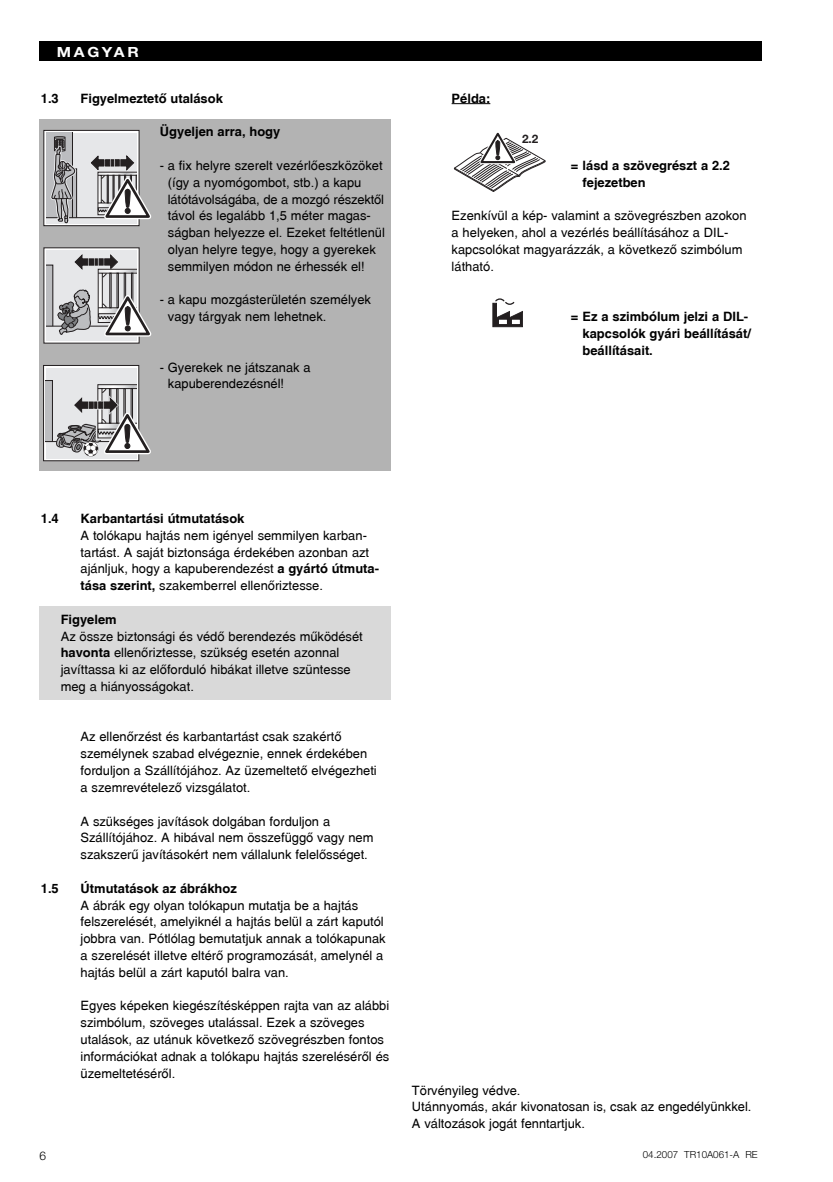
<style>
.page{position:relative;width:833px;height:1182px;background:#fff}
.page>*{position:absolute;margin:0;border:0;box-sizing:border-box;transform-origin:0 0}
.t1{font:700 14px "Helvetica Neue";letter-spacing:.165em;color:#fff;scale:1.13 1}
.t2{font:12.6px/16.8px "H Central";color:#000}
.t3{font:700 12.6px/16.8px "H Central";color:#000}
.t4{font:300 11.9px "Helvetica Neue";color:#000}
.t5{font:700 11.72px "Helvetica Neue";color:#231f20}
.t6{font:300 9.8px "Helvetica Neue";color:#000}
.s1{font-weight:700}
</style>
<div class="page">
<div style="left:39px;top:120px;width:352px;height:351px;background:#b3b3b3"></div>
<div style="left:39px;top:606px;width:352px;height:94px;background:#d9d9d9"></div>
<svg style="left:43px;top:365px;width:96px;height:96px"></svg>
<div style="left:46px;top:368px;width:90px;height:90px;background:#e6e7e9"></div>
<svg style="left:46px;top:380px;width:105px;height:79px"></svg>
<div style="left:43px;top:247px;width:97px;height:96px;background:#fff;border:1px solid #231f20"></div>
<svg style="left:46px;top:249px;width:106px;height:92px"></svg>
<svg style="left:43px;top:130px;width:97px;height:96px"></svg>
<div style="left:46px;top:133px;width:91px;height:90px;background:#e6e7e9"></div>
<hr style="left:46px;top:217px;width:91px;height:1px;background:#231f20">
<svg style="left:46px;top:133px;width:34px;height:92px"></svg>
<svg style="left:88px;top:150px;width:64px;height:74px"></svg>
<hr style="left:452px;top:103px;width:38px;height:1px;background:#000">
<svg style="left:492px;top:298px;width:31px;height:30px"></svg>
<svg style="left:453px;top:132px;width:93px;height:60px"></svg>
<div style="left:39px;top:42px;width:723px;height:19px;background:#000"></div>
<p class="t1" style="left:57px;top:47px;width:74px">MAGYAR</p>
<p class="t3" style="left:41px;top:90px;width:19px">1.3</p>
<p class="t3" style="left:81px;top:90px;width:144px">FigyelmeztetŒ utalások</p>
<p class="t3" style="left:160px;top:124px;width:122px">Ügyeljen arra, hogy</p>
<p class="t2" style="left:168px;top:157px;width:219px;text-indent:-8px">- a fix helyre szerelt vezérlŒeszközöket (így a nyomógombot, stb.) a kapu látótávolságába, de a mozgó részektŒl távol és legalább 1,5 méter magas&shy;ságban helyezze el. Ezeket feltétlenül olyan helyre tegye, hogy a gyerekek semmilyen módon ne érhessék el!</p>
<p class="t2" style="left:168px;top:292px;width:205px;text-indent:-8px">- a kapu mozgásterületén személyek vagy tárgyak nem lehetnek.</p>
<p class="t2" style="left:168px;top:359px;width:144px;text-indent:-8px">- Gyerekek ne játszanak a kapuberendezésnél!</p>
<p class="t3" style="left:452px;top:90px;width:40px">Példa:</p>
<p class="t5" style="left:522px;top:135px;width:18px">2.2</p>
<p class="t3" style="left:583px;top:157px;width:149px;text-indent:-12px">= lásd a szövegrészt a 2.2 fejezetben</p>
<p class="t2" style="left:452px;top:208px;width:297px">Ezenkívül a kép- valamint a szövegrészben azokon a helyeken, ahol a vezérlés beállításához a DIL&shy;kapcsolókat magyarázzák, a következŒ szimbólum látható.</p>
<p class="t3" style="left:583px;top:308px;width:170px;text-indent:-12px">= Ez a szimbólum jelzi a DIL&shy;kapcsolók gyári beállítását/ beállításait.</p>
<p class="t3" style="left:41px;top:510px;width:19px">1.4</p>
<p class="t3" style="left:81px;top:510px;width:165px">Karbantartási útmutatások</p>
<p class="t2" style="left:81px;top:527px;width:300px">A tolókapu hajtás nem igényel semmilyen karban&shy;tartást. A saját biztonsága érdekében azonban azt ajánljuk, hogy a kapuberendezést <span class="s1">a gyártó útmuta&shy;tása szerint,</span> szakemberrel ellenŒriztesse.</p>
<p class="t3" style="left:61px;top:611px;width:57px">Figyelem</p>
<p class="t2" style="left:61px;top:628px;width:304px">Az össze biztonsági és védŒ berendezés mıködését <span class="s1">havonta</span> ellenŒriztesse, szükség esetén azonnal javíttassa ki az elŒforduló hibákat illetve szüntesse meg a hiányosságokat.</p>
<p class="t2" style="left:81px;top:728px;width:298px">Az ellenŒrzést és karbantartást csak szakértŒ személynek szabad elvégeznie, ennek érdekében forduljon a Szállítójához. Az üzemeltetŒ elvégezheti a szemrevételezŒ vizsgálatot.</p>
<p class="t2" style="left:81px;top:812px;width:294px">A szükséges javítások dolgában forduljon a<br>Szállítójához. A hibával nem összefüggŒ vagy nem szakszerı javításokért nem vállalunk felelŒsséget.</p>
<p class="t3" style="left:41px;top:880px;width:19px">1.5</p>
<p class="t3" style="left:81px;top:880px;width:158px">Útmutatások az ábrákhoz</p>
<p class="t2" style="left:81px;top:896px;width:307px">A ábrák egy olyan tolókapun mutatja be a hajtás felszerelését, amelyiknél a hajtás belül a zárt kaputól jobbra van. Pótlólag bemutatjuk annak a tolókapunak a szerelését illetve eltérŒ programozását, amelynél a hajtás belül a zárt kaputól balra van.</p>
<p class="t2" style="left:81px;top:997px;width:310px">Egyes képeken kiegészítésképpen rajta van az alábbi szimbólum, szöveges utalással. Ezek a szöveges utalások, az utánuk következŒ szövegrészben fontos információkat adnak a tolókapu hajtás szerelésérŒl és üzemeltetésérŒl.</p>
<p class="t2" style="left:412px;top:1081px;width:341px">Törvényileg védve.<br>Utánnyomás, akár kivonatosan is, csak az engedélyünkkel.<br>A változások jogát fenntartjuk.</p>
<p class="t4" style="left:39px;top:1151px;width:8px">6</p>
<p class="t6" style="left:643px;top:1151px;width:116px">04.2007 TR10A061-A RE</p>
</div>
